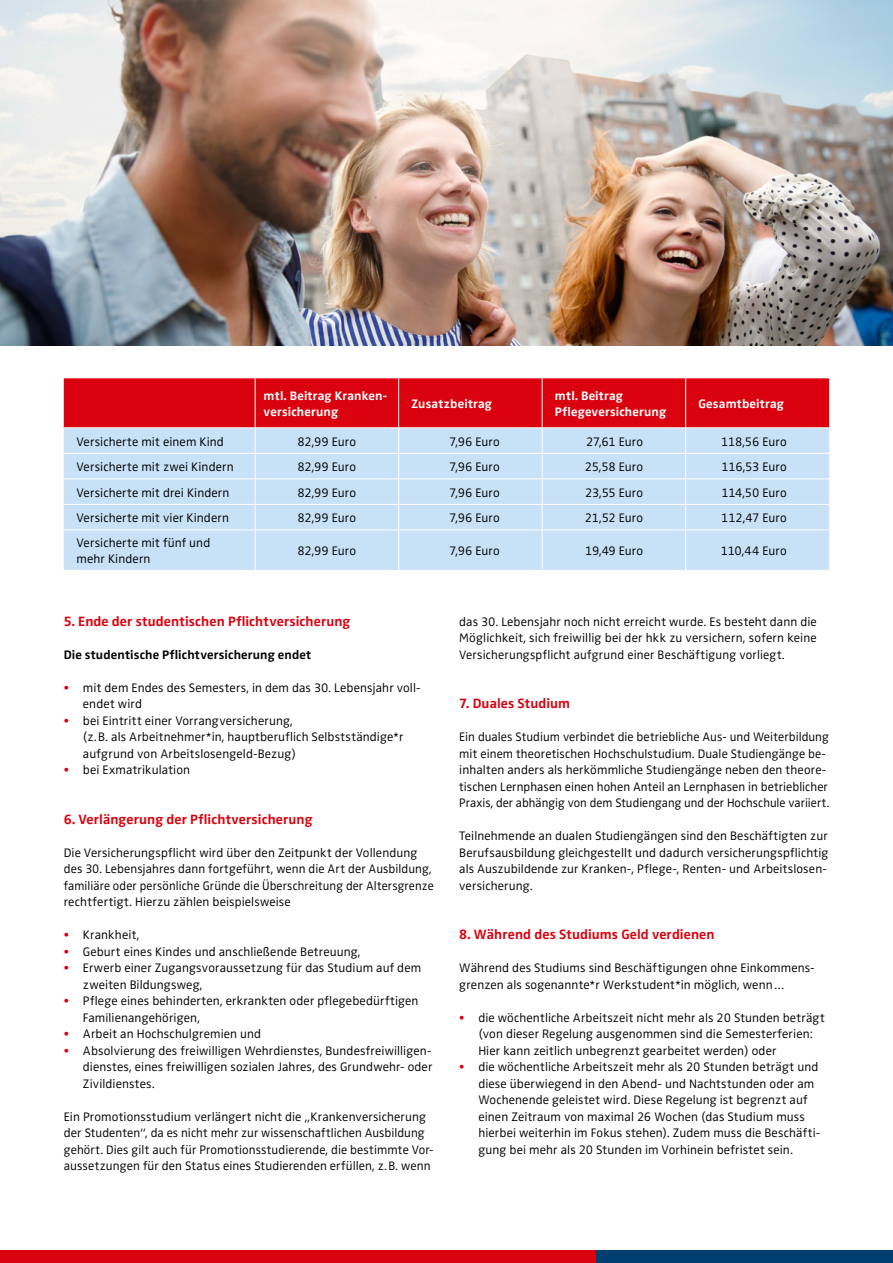
<style>
.page{position:relative;width:893px;height:1263px;background:#fff}
.page>*{position:absolute;margin:0;border:0;box-sizing:border-box;transform-origin:0 0}
.Copy{font:700 13.95px "Zwo Pro";letter-spacing:.005em;color:#da020e}
.Subline{font:700 13.95px "Zwo Pro";letter-spacing:.005em;color:#da020e}
.Copy-2{font:300 12.75px/16.5px "Zwo Pro";letter-spacing:.01em;color:#000}
.Infobox___Copy{font:300 12.75px/15.8px "Zwo Pro";letter-spacing:.005em;color:#000}
.Infobox___Headline{font:700 12.75px/15.8px "Zwo Pro";letter-spacing:.01em;color:#fff}
.Infobox___Copy-2{font:300 12.75px "Zwo Pro";letter-spacing:-.015em;color:#000}
.Copy-3{font:700 12.75px "Zwo Pro";letter-spacing:.01em;color:#000}
.s1{color:#da020e}
</style>
<div class="page">
<img style="left:0;top:0;width:893px;height:345px">
<div style="left:595px;top:1250px;width:298px;height:13px;background:#003f6f"></div>
<div style="left:0;top:1250px;width:595px;height:13px;background:#da020e"></div>
<div style="left:64px;top:530px;width:765px;height:40px;background:#c8e1f6"></div>
<hr style="left:255px;top:530px;width:1px;height:40px;background:#fff">
<hr style="left:398px;top:530px;width:1px;height:40px;background:#fff">
<hr style="left:542px;top:530px;width:1px;height:40px;background:#fff">
<hr style="left:685px;top:530px;width:1px;height:40px;background:#fff">
<svg style="left:64px;top:378px;width:765px;height:151px;background:#ce97a9"></svg>
<hr style="left:64px;top:427px;width:191px;height:1px;background:#fff">
<hr style="left:255px;top:427px;width:144px;height:1px;background:#fff">
<hr style="left:399px;top:427px;width:143px;height:1px;background:#fff">
<hr style="left:542px;top:427px;width:144px;height:1px;background:#fff">
<hr style="left:686px;top:427px;width:143px;height:1px;background:#fff">
<hr style="left:64px;top:453px;width:191px;height:1px;background:#fff">
<hr style="left:255px;top:453px;width:144px;height:1px;background:#fff">
<hr style="left:399px;top:453px;width:143px;height:1px;background:#fff">
<hr style="left:542px;top:453px;width:144px;height:1px;background:#fff">
<hr style="left:686px;top:453px;width:143px;height:1px;background:#fff">
<hr style="left:64px;top:478px;width:191px;height:1px;background:#fff">
<hr style="left:255px;top:478px;width:144px;height:1px;background:#fff">
<hr style="left:399px;top:478px;width:143px;height:1px;background:#fff">
<hr style="left:542px;top:478px;width:144px;height:1px;background:#fff">
<hr style="left:686px;top:478px;width:143px;height:1px;background:#fff">
<hr style="left:64px;top:504px;width:191px;height:1px;background:#fff">
<hr style="left:255px;top:504px;width:144px;height:1px;background:#fff">
<hr style="left:399px;top:504px;width:143px;height:1px;background:#fff">
<hr style="left:542px;top:504px;width:144px;height:1px;background:#fff">
<hr style="left:686px;top:504px;width:143px;height:1px;background:#fff">
<p class="Infobox___Headline" style="left:264px;top:387px;width:125px">mtl. Beitrag Kranken&shy;versicherung</p>
<p class="Infobox___Headline" style="left:411px;top:395px;width:82px">Zusatzbeitrag</p>
<p class="Infobox___Headline" style="left:555px;top:387px;width:113px">mtl. Beitrag<br>Pflegeversicherung</p>
<p class="Infobox___Headline" style="left:698px;top:395px;width:87px">Gesamtbeitrag</p>
<p class="Infobox___Copy" style="left:77px;top:433px;width:149px">Versicherte mit einem Kind</p>
<p class="Infobox___Copy" style="left:298px;top:433px;width:60px">82,99 Euro</p>
<p class="Infobox___Copy" style="left:449px;top:433px;width:52px">7,96 Euro</p>
<p class="Infobox___Copy" style="left:586px;top:433px;width:59px">27,61 Euro</p>
<p class="Infobox___Copy-2" style="left:721px;top:432px;width:67px">118,56 Euro</p>
<p class="Infobox___Copy" style="left:77px;top:458px;width:159px">Versicherte mit zwei Kindern</p>
<p class="Infobox___Copy" style="left:298px;top:458px;width:60px">82,99 Euro</p>
<p class="Infobox___Copy" style="left:449px;top:458px;width:52px">7,96 Euro</p>
<p class="Infobox___Copy" style="left:585px;top:458px;width:60px">25,58 Euro</p>
<p class="Infobox___Copy-2" style="left:721px;top:457px;width:67px">116,53 Euro</p>
<p class="Infobox___Copy" style="left:77px;top:484px;width:154px">Versicherte mit drei Kindern</p>
<p class="Infobox___Copy" style="left:298px;top:484px;width:60px">82,99 Euro</p>
<p class="Infobox___Copy" style="left:449px;top:484px;width:52px">7,96 Euro</p>
<p class="Infobox___Copy" style="left:585px;top:484px;width:59px">23,55 Euro</p>
<p class="Infobox___Copy-2" style="left:721px;top:483px;width:67px">114,50 Euro</p>
<p class="Infobox___Copy" style="left:77px;top:509px;width:154px">Versicherte mit vier Kindern</p>
<p class="Infobox___Copy" style="left:298px;top:509px;width:60px">82,99 Euro</p>
<p class="Infobox___Copy" style="left:449px;top:509px;width:52px">7,96 Euro</p>
<p class="Infobox___Copy" style="left:585px;top:509px;width:60px">21,52 Euro</p>
<p class="Infobox___Copy-2" style="left:721px;top:508px;width:67px">112,47 Euro</p>
<p class="Infobox___Copy" style="left:77px;top:534px;width:135px">Versicherte mit fünf und mehr Kindern</p>
<p class="Infobox___Copy" style="left:298px;top:542px;width:60px">82,99 Euro</p>
<p class="Infobox___Copy" style="left:449px;top:542px;width:52px">7,96 Euro</p>
<p class="Infobox___Copy" style="left:585px;top:542px;width:60px">19,49 Euro</p>
<p class="Infobox___Copy" style="left:721px;top:542px;width:67px">110,44 Euro</p>
<p class="Copy" style="left:64px;top:610px;width:288px">5. Ende der studentischen Pflichtversicherung</p>
<p class="Copy-3" style="left:64px;top:645px;width:249px">Die studentische Pflichtversicherung endet</p>
<p class="Copy-2" style="left:83px;top:678px;width:339px;text-indent:-19px"><span class="s1">•</span> mit dem Endes des Semesters, in dem das 30. Lebensjahr voll&shy;endet wird</p>
<p class="Copy-2" style="left:83px;top:711px;width:322px;text-indent:-19px"><span class="s1">•</span> bei Eintritt einer Vorrangversicherung,<br>(z.B. als Arbeitnehmer*in, hauptberuflich Selbstständige*r aufgrund von Arbeitslosengeld-Bezug)</p>
<p class="Copy-2" style="left:64px;top:761px;width:128px"><span class="s1">•</span> bei Exmatrikulation</p>
<p class="Subline" style="left:64px;top:808px;width:250px">6. Verlängerung der Pflichtversicherung</p>
<p class="Copy-2" style="left:64px;top:843px;width:371px">Die Versicherungspflicht wird über den Zeitpunkt der Vollendung des 30. Lebensjahres dann fortgeführt, wenn die Art der Ausbildung, familiäre oder persönliche Gründe die Überschreitung der Altersgrenze rechtfertigt. Hierzu zählen beispielsweise</p>
<p class="Copy-2" style="left:64px;top:926px;width:77px"><span class="s1">•</span> Krankheit,</p>
<p class="Copy-2" style="left:64px;top:942px;width:298px"><span class="s1">•</span> Geburt eines Kindes und anschließende Betreuung,</p>
<p class="Copy-2" style="left:83px;top:959px;width:340px;text-indent:-19px"><span class="s1">•</span> Erwerb einer Zugangsvoraussetzung für das Studium auf dem zweiten Bildungsweg,</p>
<p class="Copy-2" style="left:83px;top:992px;width:337px;text-indent:-19px"><span class="s1">•</span> Pflege eines behinderten, erkrankten oder pflegebedürftigen<br>Familienangehörigen,</p>
<p class="Copy-2" style="left:64px;top:1025px;width:199px"><span class="s1">•</span> Arbeit an Hochschulgremien und</p>
<p class="Copy-2" style="left:83px;top:1041px;width:351px;text-align:justify;text-indent:-19px"><span class="s1">•</span> Absolvierung des freiwilligen Wehrdienstes, Bundesfreiwilligen&shy;dienstes, eines freiwilligen sozialen Jahres, des Grundwehr- oder Zivildienstes.</p>
<p class="Copy-2" style="left:64px;top:1107px;width:370px">Ein Promotionsstudium verlängert nicht die „Krankenversicherung der Studenten“, da es nicht mehr zur wissenschaftlichen Ausbildung gehört. Dies gilt auch für Promotionsstudierende, die bestimmte Vor&shy;aussetzungen für den Status eines Studierenden erfüllen, z.B. wenn</p>
<p class="Copy-2" style="left:459px;top:612px;width:359px;text-align:justify">das 30. Lebensjahr noch nicht erreicht wurde. Es besteht dann die Möglichkeit, sich freiwillig bei der hkk zu versichern, sofern keine Versicherungspflicht aufgrund einer Beschäftigung vorliegt.</p>
<p class="Subline" style="left:459px;top:693px;width:113px">7. Duales Studium</p>
<p class="Copy-2" style="left:459px;top:728px;width:371px">Ein duales Studium verbindet die betriebliche Aus- und Weiterbildung mit einem theoretischen Hochschulstudium. Duale Studiengänge be&shy;inhalten anders als herkömmliche Studiengänge neben den theore&shy;tischen Lernphasen einen hohen Anteil an Lernphasen in betrieblicher Praxis, der abhängig von dem Studiengang und der Hochschule variiert.</p>
<p class="Copy-2" style="left:459px;top:827px;width:371px;text-align:justify">Teilnehmende an dualen Studiengängen sind den Beschäftigten zur Berufsausbildung gleichgestellt und dadurch versicherungspflichtig als Auszubildende zur Kranken-, Pflege-, Renten- und Arbeitslosen&shy;versicherung.</p>
<p class="Copy" style="left:459px;top:924px;width:257px">8. Während des Studiums Geld verdienen</p>
<p class="Copy-2" style="left:459px;top:959px;width:357px">Während des Studiums sind Beschäftigungen ohne Einkommens&shy;grenzen als sogenannte*r Werkstudent*in möglich, wenn…</p>
<p class="Copy-2" style="left:478px;top:1008px;width:348px;text-indent:-19px"><span class="s1">•</span> die wöchentliche Arbeitszeit nicht mehr als 20 Stunden beträgt (von dieser Regelung ausgenommen sind die Semesterferien:<br>Hier kann zeitlich unbegrenzt gearbeitet werden) oder</p>
<p class="Copy-2" style="left:478px;top:1058px;width:344px;text-indent:-19px"><span class="s1">•</span> die wöchentliche Arbeitszeit mehr als 20 Stunden beträgt und diese überwiegend in den Abend- und Nachtstunden oder am Wochenende geleistet wird. Diese Regelung ist begrenzt auf einen Zeitraum von maximal 26 Wochen (das Studium muss hierbei weiterhin im Fokus stehen). Zudem muss die Beschäfti&shy;gung bei mehr als 20 Stunden im Vorhinein befristet sein.</p>
</div>
